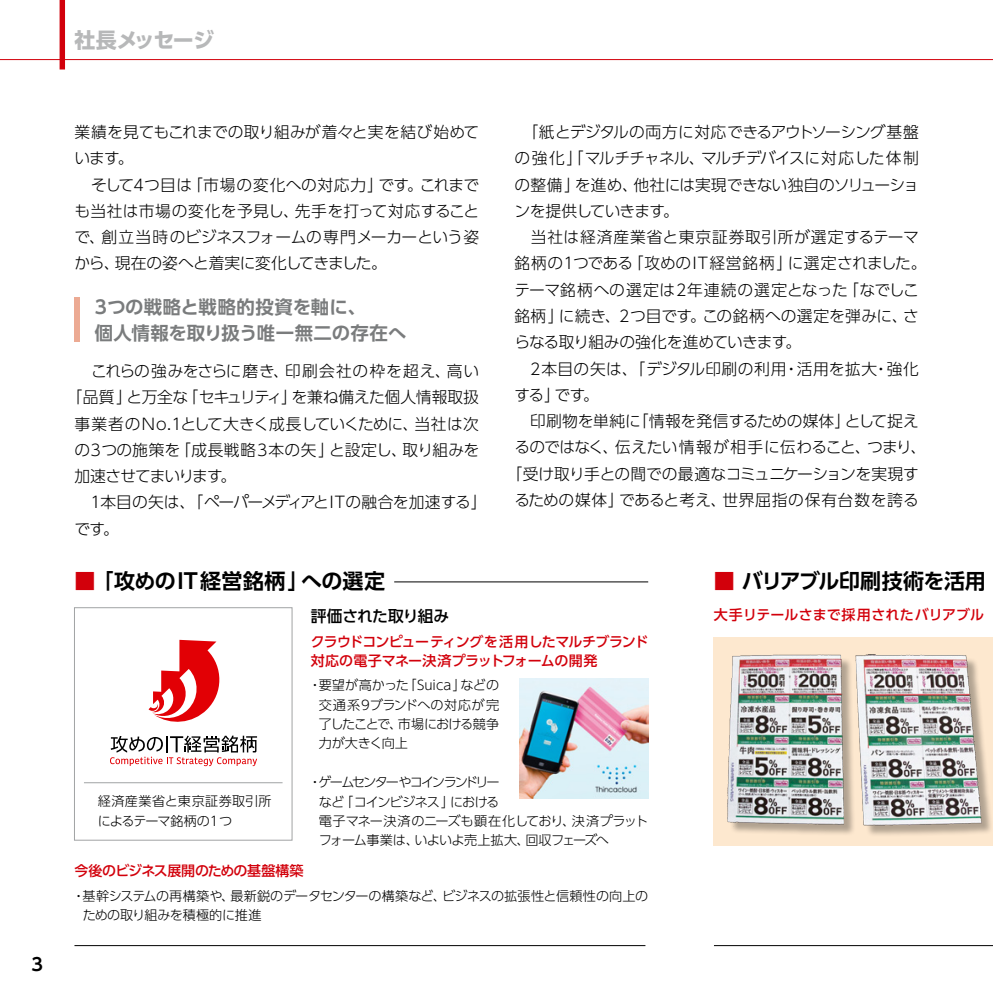
<style>
.page{position:relative;width:993px;height:993px;background:#fff}
.page>*{position:absolute;margin:0;border:0;box-sizing:border-box;transform-origin:0 0}
.t1{font:700 21px "UD Shin Go Pro De";letter-spacing:.02em;color:#000}
.t2{font:700 21px "UD Shin Go Pro De";color:#000}
.t3{font:700 21px "UD Shin Go Pro";letter-spacing:-.04em;color:#b7b8b9}
.t4{font:700 18.38px/26.2px "UD Shin Go Pro De";letter-spacing:.01em;color:#7a7c7d}
.t5{font:700 17.5px "UD Shin Go Pro De";color:#000}
.t6{font:300 15.75px/26.2px "UD Shin Go Pro";color:#000}
.t7{font:300 15.75px "UD Shin Go Pro";letter-spacing:-.035em;color:#000}
.t8{font:300 15.75px "UD Shin Go Pro";letter-spacing:-.02em;color:#000}
.t9{font:300 15.75px "UD Shin Go Pro";letter-spacing:.02em;color:#000}
.t10{font:300 15.75px "UD Shin Go Pro";letter-spacing:.025em;color:#000}
.t11{font:300 15.75px "UD Shin Go Pro";letter-spacing:-.03em;color:#000}
.t12{font:300 15.75px "UD Shin Go Pro";letter-spacing:.055em;color:#000}
.t13{font:300 15.75px "UD Shin Go Pro";letter-spacing:.04em;color:#000}
.t14{font:300 15.75px "UD Shin Go Pro";letter-spacing:.035em;color:#000}
.t15{font:300 15.75px "UD Shin Go Pro";letter-spacing:.045em;color:#000}
.t16{font:300 15.75px "UD Shin Go Pro";letter-spacing:-.05em;color:#000}
.t17{font:300 15.75px "UD Shin Go Pro";letter-spacing:-.065em;color:#000}
.t18{font:300 15.75px "UD Shin Go Pro";letter-spacing:-.055em;color:#000}
.t19{font:500 15.75px "UD Shin Go Pro";letter-spacing:-.03em;color:#000}
.t20{font:500 14px/19.2px "UD Shin Go Pro";letter-spacing:-.015em;color:#d2000b}
.t21{font:500 14px "UD Shin Go Pro";letter-spacing:.01em;color:#d2000b}
.t22{font:300 13.12px/19.2px "UD Shin Go Pro";letter-spacing:-.035em;color:#000}
.t23{font:300 13.12px/19.2px "UD Shin Go Pro";letter-spacing:-.065em;color:#000}
.t24{font:300 13.12px/19.2px "UD Shin Go Pro";letter-spacing:.005em;color:#000}
.s1{color:#d2000b}
</style>
<div class="page">
<hr style="left:713px;top:944px;width:279px;height:1px;background:#000">
<hr style="left:74px;top:944px;width:571px;height:1px;background:#000">
<hr style="left:394px;top:581px;width:254px;height:1px;background:#000">
<hr style="left:84px;top:782px;width:198px;height:1px;background:#a1a3a4">
<svg style="left:110px;top:639px;width:148px;height:128px"></svg>
<img style="left:519px;top:678px;width:129px;height:119px">
<div style="left:713px;top:637px;width:279px;height:208px;background:#fde8cf"></div>
<img style="left:727px;top:654px;width:122px;height:180px">
<div style="left:857px;top:656px;width:135px;height:181px;background:#000;opacity:.3"></div>
<img style="left:849px;top:654px;width:139px;height:183px">
<div style="left:74px;top:607px;width:218px;height:233px;border:1px solid #a1a3a4"></div>
<hr style="left:0;top:59px;width:992px;height:1px;background:#d2000b">
<svg style="left:60px;top:0;width:5px;height:69px"></svg>
<div style="left:74px;top:297px;width:6px;height:45px;background:#ecaa93"></div>
<p class="t5" style="left:31px;top:949px;width:13px">3</p>
<h1 class="t3" style="left:74px;top:23px;width:141px">社長メッセージ</h1>
<p class="t6" style="left:74px;top:118px;width:406px">業績を見てもこれまでの取り組みが着々と実を結び始めています。<br>　そして4つ目は「市場の変化への対応力」です。これまでも当社は市場の変化を予見し、先手を打って対応することで、創立当時のビジネスフォームの専門メーカーという姿から、現在の姿へと着実に変化してきました。</p>
<p class="t4" style="left:95px;top:293px;width:313px">3つの戦略と戦略的投資を軸に、<br>個人情報を取り扱う唯一無二の存在へ</p>
<p class="t12" style="left:74px;top:358px;width:406px">　これらの強みをさらに磨き、印刷会社の枠を超え、高い</p>
<p class="t8" style="left:67px;top:384px;width:414px">「品質」と万全な「セキュリティ」を兼ね備えた個人情報取扱</p>
<p class="t6" style="left:74px;top:410px;width:406px">事業者のNo.1として大きく成長していくために、当社は次</p>
<p class="t9" style="left:74px;top:437px;width:406px">の3つの施策を「成長戦略3本の矢」と設定し、取り組みを</p>
<p class="t17" style="left:74px;top:463px;width:163px">加速させてまいります。</p>
<p class="t6" style="left:74px;top:488px;width:414px">　1本目の矢は、「ペーパーメディアとITの融合を加速する」</p>
<p class="t6" style="left:74px;top:515px;width:46px">です。</p>
<p class="t7" style="left:514px;top:119px;width:406px">　「紙とデジタルの両方に対応できるアウトソーシング基盤</p>
<p class="t7" style="left:514px;top:145px;width:406px">の強化」「マルチチャネル、マルチデバイスに対応した体制</p>
<p class="t6" style="left:514px;top:171px;width:406px">の整備」を進め、他社には実現できない独自のソリューショ</p>
<p class="t18" style="left:514px;top:198px;width:166px">ンを提供していきます。</p>
<p class="t15" style="left:514px;top:224px;width:406px">　当社は経済産業省と東京証券取引所が選定するテーマ</p>
<p class="t6" style="left:514px;top:250px;width:413px">銘柄の1つである「攻めのIT経営銘柄」に選定されました。</p>
<p class="t13" style="left:514px;top:277px;width:406px">テーマ銘柄への選定は2年連続の選定となった「なでしこ</p>
<p class="t6" style="left:514px;top:302px;width:406px">銘柄」に続き、2つ目です。この銘柄への選定を弾みに、さ</p>
<p class="t16" style="left:514px;top:329px;width:288px">らなる取り組みの強化を進めていきます。</p>
<p class="t10" style="left:514px;top:355px;width:406px">　2本目の矢は、「デジタル印刷の利用・活用を拡大・強化</p>
<p class="t6" style="left:514px;top:381px;width:86px">する」です。</p>
<p class="t6" style="left:514px;top:407px;width:406px">　印刷物を単純に「情報を発信するための媒体」として捉え</p>
<p class="t11" style="left:514px;top:434px;width:413px">るのではなく、伝えたい情報が相手に伝わること、つまり、</p>
<p class="t6" style="left:506px;top:460px;width:414px">「受け取り手との間での最適なコミュニケーションを実現す</p>
<p class="t14" style="left:514px;top:487px;width:406px">るための媒体」であると考え、世界屈指の保有台数を誇る</p>
<h1 class="t1" style="left:74px;top:564px;width:312px"><span class="s1">■</span>「攻めのIT経営銘柄」への選定</h1>
<h1 class="t2" style="left:713px;top:564px;width:273px"><span class="s1">■</span> バリアブル印刷技術を活用</h1>
<p class="t24" style="left:98px;top:791px;width:175px">経済産業省と東京証券取引所によるテーマ銘柄の1つ</p>
<p class="t19" style="left:311px;top:602px;width:140px">評価された取り組み</p>
<p class="t21" style="left:713px;top:603px;width:271px">大手リテールさまで採用されたバリアブル</p>
<p class="t20" style="left:311px;top:631px;width:339px">クラウドコンピューティングを活用したマルチブランド対応の電子マネー決済プラットフォームの開発</p>
<p class="t22" style="left:318px;top:675px;width:182px;text-align:justify;text-indent:-10px">・要望が高かった「Suica」などの交通系9ブランドへの対応が完了したことで、市場における競争力が大きく向上</p>
<p class="t23" style="left:318px;top:772px;width:331px;text-indent:-10px">・ゲームセンターやコインランドリー<br>など「コインビジネス」における<br>電子マネー決済のニーズも顕在化しており、決済プラットフォーム事業は、いよいよ売上拡大、回収フェーズへ</p>
<p class="t20" style="left:74px;top:860px;width:230px">今後のビジネス展開のための基盤構築</p>
<p class="t22" style="left:83px;top:885px;width:567px;text-indent:-11px">・基幹システムの再構築や、最新鋭のデータセンターの構築など、ビジネスの拡張性と信頼性の向上のための取り組みを積極的に推進</p>
</div>
